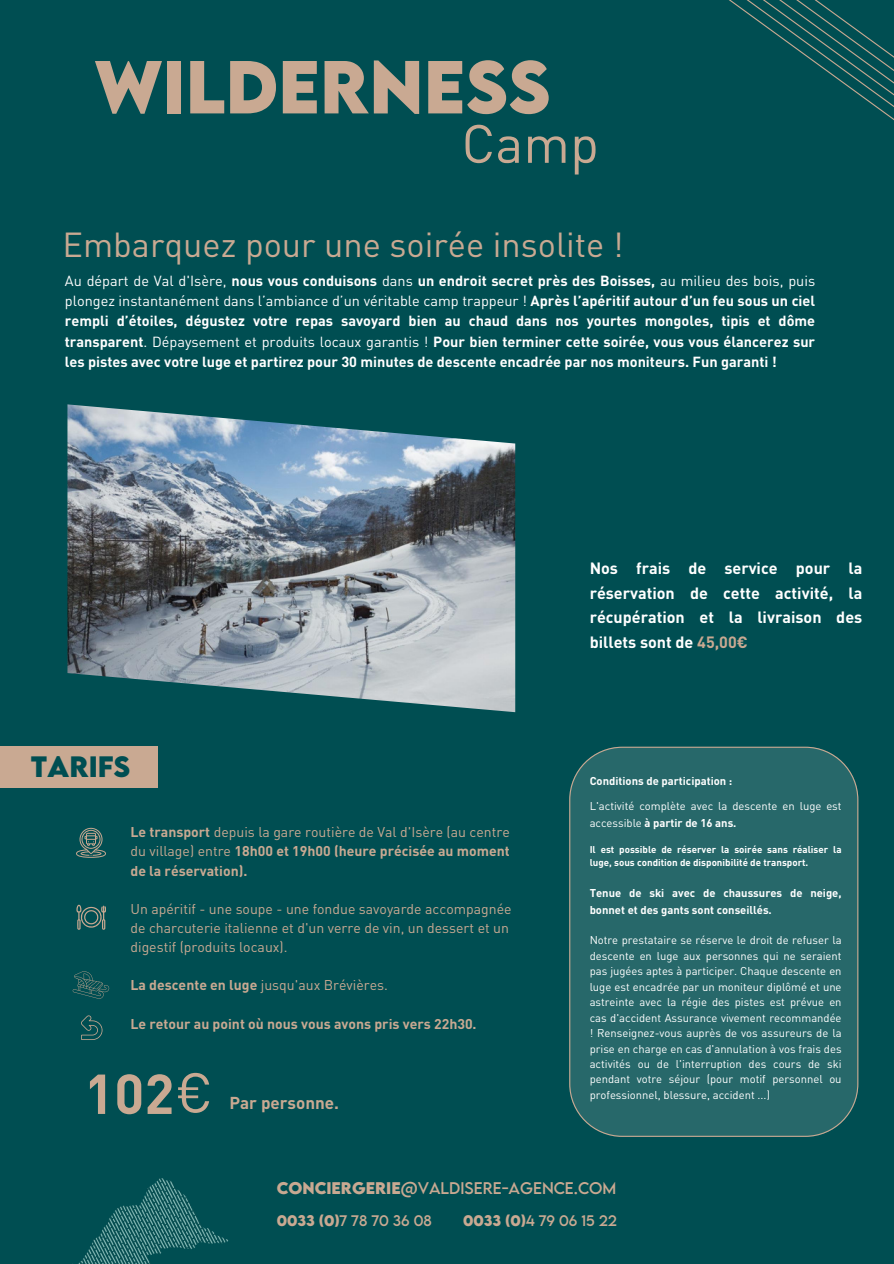
<style>
.page{position:relative;width:894px;height:1264px;background:#fff}
.page>*{position:absolute;margin:0;border:0;box-sizing:border-box;transform-origin:0 0}
.t1{font:700 66.6px "LEMONMILK";color:#c9a992}
.t2{font:700 55.35px "DIN Pro";color:#c9a992}
.t3{font:53.1px "DIN Pro";color:#c9a992}
.t4{font:34.35px "DIN Pro";color:#c9a992}
.t5{font:700 26.25px "LEMONMILK";color:#004e52}
.t6{font:700 16.95px "DIN Pro";color:#c9a992}
.t7{font:700 16.2px/24.8px "DIN Pro";color:#fff;text-align:justify}
.t8{font:15px "LEMONMILK";letter-spacing:.12em;color:#c9a992}
.t9{font:700 14.4px/20.2px "DIN Pro";color:#fff;text-align:justify}
.t10{font:700 14.1px/19.2px "DIN Pro";color:#c9a992;text-align:justify}
.t11{font:14.1px/19.2px "DIN Pro";color:#c9a992}
.t12{font:13.65px "LEMONMILK";color:#c9a992}
.t13{font:11.25px/15.5px "DIN Pro";color:#fff}
.t14{font:700 11.25px/16.2px "DIN Pro";color:#fff}
.t15{font:700 9.75px/13px "DIN Pro";color:#fff}
.s1{font-weight:400}
.s2{font-weight:700}
.s3{color:#c9a992}
</style>
<div class="page">
<div style="left:0;top:0;width:893px;height:1263px;background:#004e52"></div>
<div style="left:569px;top:746px;width:289px;height:390px;background:#27686a"></div>
<div style="left:0;top:746px;width:157px;height:41px;background:#c9a992"></div>
<svg style="left:76px;top:827px;width:30px;height:30px"></svg>
<svg style="left:76px;top:904px;width:30px;height:26px"></svg>
<svg style="left:81px;top:1015px;width:21px;height:25px"></svg>
<svg style="left:73px;top:971px;width:36px;height:27px"></svg>
<img style="left:79px;top:1178px;width:149px;height:85px">
<svg style="left:729px;top:0;width:164px;height:120px"></svg>
<img style="left:67px;top:404px;width:448px;height:308px">
<h3 class="t1" style="left:94px;top:41px;width:457px">WILDERNESS</h3>
<h1 class="t3" style="left:461px;top:110px;width:139px">Camp</h1>
<p class="t4" style="left:62px;top:223px;width:562px">Embarquez pour une soirée insolite !</p>
<h4 class="t9" style="left:65px;top:270px;width:751px"><span class="s1">Au départ de Val d'Isère,</span> nous vous conduisons <span class="s1">dans</span> un endroit secret près des Boisses, <span class="s1">au milieu des bois, puis plongez instantanément dans l’ambiance d’un véritable camp trappeur !</span> Après l’apéritif autour d’un feu sous un ciel rempli d’étoiles, dégustez votre repas savoyard bien au chaud dans nos yourtes mongoles, tipis et dôme transparent<span class="s1">. Dépaysement et produits locaux garantis !</span> Pour bien terminer cette soirée, vous vous élancerez sur les pistes avec votre luge et partirez pour 30 minutes de descente encadrée par nos moniteurs. Fun garanti !</h4>
<p class="t5" style="left:31px;top:748px;width:101px">TARIFS</p>
<p class="t10" style="left:130px;top:822px;width:381px">Le transport <span class="s1">depuis la gare routière de Val d'Isère (au centre du village) entre</span> 18h00 et 19h00 (heure précisée au moment de la réservation).</p>
<p class="t11" style="left:130px;top:898px;width:382px">Un apéritif - une soupe - une fondue savoyarde accompagnée de charcuterie italienne et d'un verre de vin, un dessert et un digestif (produits locaux).</p>
<p class="t11" style="left:130px;top:975px;width:259px"><span class="s2">La descente en luge</span> jusqu'aux Brévières.</p>
<p class="t10" style="left:130px;top:1013px;width:347px">Le retour au point où nous vous avons pris vers 22h30.</p>
<p class="t2" style="left:84px;top:1057px;width:130px">102<span class="s1">€</span></p>
<p class="t6" style="left:229px;top:1091px;width:111px">Par personne.</p>
<p class="t7" style="left:589px;top:555px;width:274px">Nos frais de service pour la réservation de cette activité, la récupération et la livraison des billets sont de <span class="s3">45,00€</span></p>
<p class="t14" style="left:589px;top:772px;width:144px">Conditions de participation :</p>
<h6 class="t13" style="left:589px;top:798px;width:253px;line-height:16.2px">L'activité complète avec la descente en luge est accessible <span class="s2">à partir de 16 ans.</span></h6>
<h5 class="t15" style="left:589px;top:843px;width:253px">Il est possible de réserver la soirée sans réaliser la luge, sous condition de disponibilité de transport.</h5>
<p class="t14" style="left:589px;top:884px;width:253px">Tenue de ski avec de chaussures de neige, bonnet et des gants sont conseillés.</p>
<p class="t13" style="left:589px;top:932px;width:253px;text-align:justify">Notre prestataire se réserve le droit de refuser la descente en luge aux personnes qui ne seraient pas jugées aptes à participer. Chaque descente en luge est encadrée par un moniteur diplômé et une astreinte avec la régie des pistes est prévue en cas d'accident Assurance vivement recommandée ! Renseignez-vous auprès de vos assureurs de la prise en charge en cas d'annulation à vos frais des activités ou de l'interruption des cours de ski pendant votre séjour (pour motif personnel ou professionnel, blessure, accident ...)</p>
<p class="t8" style="left:276px;top:1177px;width:337px"><span class="s2">CONCIERGERIE</span>@VALDISERE-AGENCE.COM</p>
<p class="t12" style="left:276px;top:1211px;width:156px"><span class="s2">0033 (0)</span>7 78 70 36 08</p>
<h6 class="t12" style="left:463px;top:1211px;width:155px"><span class="s2">0033 (0)</span>4 79 06 15 22</h6>
</div>
